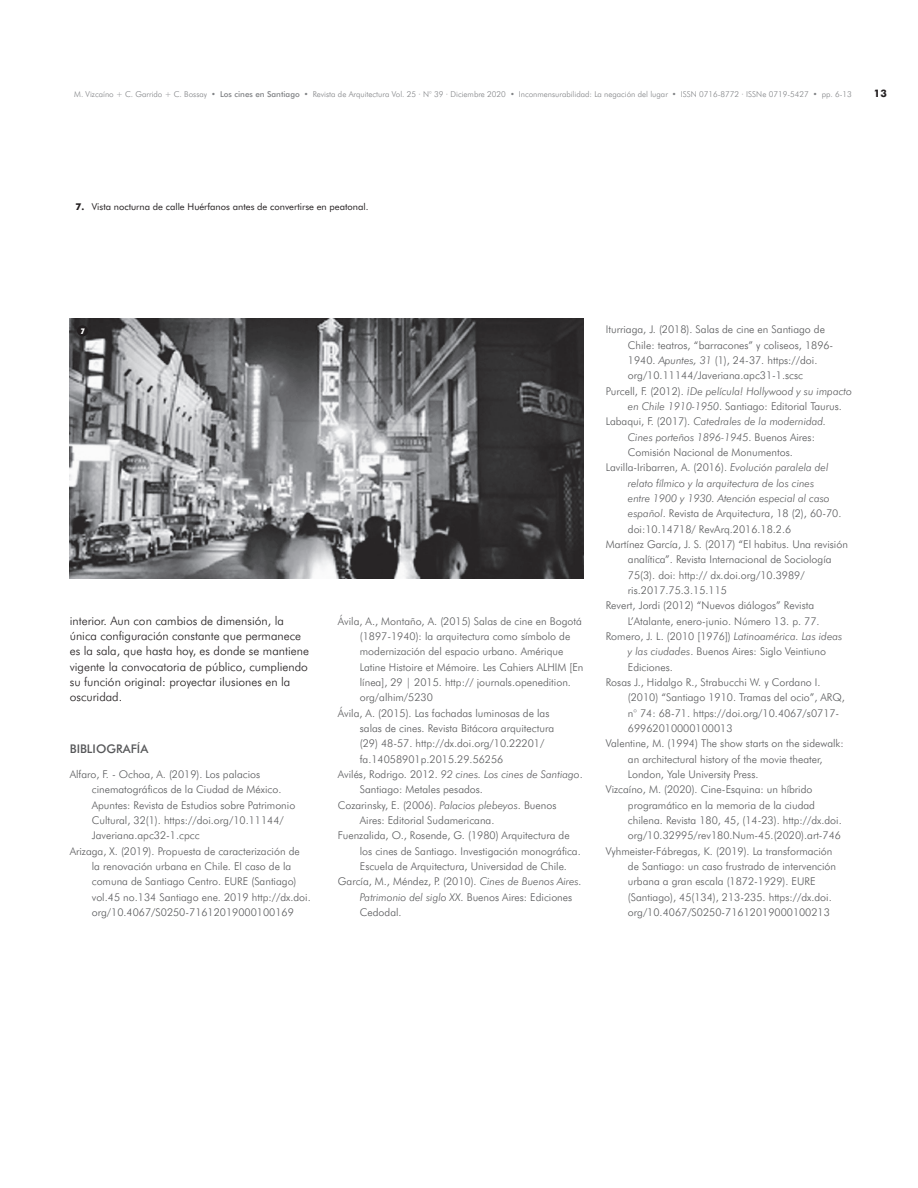
<style>
.page{position:relative;width:918px;height:1188px;background:#fff}
.page>*{position:absolute;margin:0;border:0;box-sizing:border-box;transform-origin:0 0}
.t1{font:300 12px/15.3px "Futura BT";color:#231f20}
.t2{font:500 12px "Futura BT";color:#57585a}
.t3{font:300 10.65px "Futura BT";color:#57585a}
.t4{font:italic 300 10.65px "Futura BT";color:#57585a}
.t5{font:700 10.35px "Futura BT";color:#231f20}
.t6{font:9.45px "Futura BT";color:#231f20}
.t7{font:300 8.1px "Futura BT";color:#808285}
.t8{font:900 condensed 7.8px "Futura BT";color:#fff}
.s1{font-weight:500}
.s2{font-weight:700}
.s3{font-style:normal}
.s4{font-style:italic}
</style>
<div class="page">
<img style="left:70px;top:318px;width:514px;height:261px">
<div style="left:77px;top:325px;width:11px;height:11px;background:#231f20;border-radius:50%"></div>
<p class="t7" style="left:74px;top:91px;width:779px">M. Vizcaíno + C. Garrido + C. Bossay • <span class="s1">Los cines en Santiago</span> • Revista de Arquitectura Vol. 25 · N° 39 · Diciembre 2020 • Inconmensurabilidad: La negación del lugar • ISSN 0716-8772 · ISSNe 0719-5427 • pp. 6-13</p>
<p class="t5" style="left:874px;top:87px;width:14px">13</p>
<p class="t6" style="left:76px;top:203px;width:294px"><span class="s2">7.</span> Vista nocturna de calle Huérfanos antes de convertirse en peatonal.</p>
<p class="t8" style="left:81px;top:327px;width:5px">7</p>
<p class="t1" style="left:70px;top:614px;width:241px">interior. Aun con cambios de dimensión, la única configuración constante que permanece es la sala, que hasta hoy, es donde se mantiene vigente la convocatoria de público, cumpliendo su función original: proyectar ilusiones en la oscuridad.</p>
<p class="t2" style="left:70px;top:743px;width:80px">BIBLIOGRAFÍA</p>
<p class="t3" style="left:70px;top:770px;width:192px">Alfaro, F. - Ochoa, A. (2019). Los palacios</p>
<p class="t3" style="left:92px;top:785px;width:191px">cinematográficos de la Ciudad de México.</p>
<p class="t3" style="left:92px;top:800px;width:205px">Apuntes: Revista de Estudios sobre Patrimonio</p>
<p class="t3" style="left:92px;top:816px;width:194px">Cultural, 32(1). https://doi.org/10.11144/</p>
<p class="t3" style="left:92px;top:831px;width:109px">Javeriana.apc32-1.cpcc</p>
<p class="t3" style="left:70px;top:846px;width:232px">Arizaga, X. (2019). Propuesta de caracterización de</p>
<p class="t3" style="left:92px;top:862px;width:201px">la renovación urbana en Chile. El caso de la</p>
<p class="t3" style="left:92px;top:877px;width:206px">comuna de Santiago Centro. EURE (Santiago)</p>
<p class="t3" style="left:92px;top:892px;width:220px">vol.45 no.134 Santiago ene. 2019 http://dx.doi.</p>
<p class="t3" style="left:92px;top:908px;width:204px">org/10.4067/S0250-71612019000100169</p>
<p class="t3" style="left:338px;top:616px;width:246px">Ávila, A., Montaño, A. (2015) Salas de cine en Bogotá</p>
<p class="t3" style="left:360px;top:632px;width:212px">(1897-1940): la arquitectura como símbolo de</p>
<p class="t3" style="left:360px;top:647px;width:205px">modernización del espacio urbano. Amérique</p>
<p class="t3" style="left:360px;top:662px;width:225px">Latine Histoire et Mémoire. Les Cahiers ALHIM [En</p>
<p class="t3" style="left:360px;top:678px;width:213px">línea], 29 | 2015. http:// journals.openedition.</p>
<p class="t3" style="left:360px;top:693px;width:75px">org/alhim/5230</p>
<p class="t3" style="left:338px;top:708px;width:213px">Ávila, A. (2015). Las fachadas luminosas de las</p>
<p class="t3" style="left:360px;top:724px;width:196px">salas de cines. Revista Bitácora arquitectura</p>
<p class="t3" style="left:360px;top:739px;width:186px">(29) 48-57. http://dx.doi.org/10.22201/</p>
<p class="t3" style="left:360px;top:754px;width:145px">fa.14058901p.2015.29.56256</p>
<p class="t4" style="left:338px;top:770px;width:246px"><span class="s3">Avilés, Rodrigo. 2012.</span> 92 cines. Los cines de Santiago<span class="s3">.</span></p>
<p class="t3" style="left:360px;top:785px;width:125px">Santiago: Metales pesados.</p>
<p class="t3" style="left:338px;top:800px;width:220px">Cozarinsky, E. (2006). <span class="s4">Palacios plebeyos</span>. Buenos</p>
<p class="t3" style="left:360px;top:816px;width:136px">Aires: Editorial Sudamericana.</p>
<p class="t3" style="left:338px;top:831px;width:233px">Fuenzalida, O., Rosende, G. (1980) Arquitectura de</p>
<p class="t3" style="left:360px;top:846px;width:222px">los cines de Santiago. Investigación monográfica.</p>
<p class="t3" style="left:360px;top:862px;width:209px">Escuela de Arquitectura, Universidad de Chile.</p>
<p class="t3" style="left:338px;top:877px;width:245px">García, M., Méndez, P. (2010). <span class="s4">Cines de Buenos Aires.</span></p>
<p class="t3" style="left:360px;top:892px;width:214px"><span class="s4">Patrimonio del siglo XX</span>. Buenos Aires: Ediciones</p>
<p class="t3" style="left:360px;top:908px;width:43px">Cedodal.</p>
<p class="t3" style="left:606px;top:325px;width:221px">Iturriaga, J. (2018). Salas de cine en Santiago de</p>
<p class="t3" style="left:628px;top:340px;width:207px">Chile: teatros, “barracones” y coliseos, 1896-</p>
<p class="t3" style="left:628px;top:356px;width:191px">1940. <span class="s4">Apuntes, 31</span> (1), 24-37. https://doi.</p>
<p class="t3" style="left:628px;top:371px;width:177px">org/10.11144/Javeriana.apc31-1.scsc</p>
<p class="t4" style="left:606px;top:386px;width:248px"><span class="s3">Purcell, F. (2012).</span> ¡De película! Hollywood y su impacto</p>
<p class="t3" style="left:628px;top:402px;width:216px"><span class="s4">en Chile 1910-1950</span>. Santiago: Editorial Taurus.</p>
<p class="t4" style="left:606px;top:417px;width:222px"><span class="s3">Labaqui, F. (2017).</span> Catedrales de la modernidad.</p>
<p class="t4" style="left:628px;top:432px;width:189px">Cines porteños 1896-1945<span class="s3">. Buenos Aires:</span></p>
<p class="t3" style="left:628px;top:448px;width:166px">Comisión Nacional de Monumentos.</p>
<p class="t3" style="left:606px;top:463px;width:224px">Lavilla-Iribarren, A. (2016). <span class="s4">Evolución paralela del</span></p>
<p class="t4" style="left:628px;top:478px;width:188px">relato fílmico y la arquitectura de los cines</p>
<p class="t4" style="left:628px;top:494px;width:203px">entre 1900 y 1930. Atención especial al caso</p>
<p class="t3" style="left:628px;top:509px;width:215px"><span class="s4">español</span>. Revista de Arquitectura, 18 (2), 60-70.</p>
<p class="t3" style="left:628px;top:524px;width:165px">doi:10.14718/ RevArq.2016.18.2.6</p>
<p class="t3" style="left:606px;top:540px;width:244px">Martínez García, J. S. (2017) “El habitus. Una revisión</p>
<p class="t3" style="left:628px;top:555px;width:205px">analítica”. Revista Internacional de Sociología</p>
<p class="t3" style="left:628px;top:570px;width:178px">75(3). doi: http:// dx.doi.org/10.3989/</p>
<p class="t3" style="left:628px;top:586px;width:101px">ris.2017.75.3.15.115</p>
<p class="t3" style="left:606px;top:601px;width:210px">Revert, Jordi (2012) “Nuevos diálogos” Revista</p>
<p class="t3" style="left:628px;top:616px;width:193px">L’Atalante, enero-junio. Número 13. p. 77.</p>
<p class="t3" style="left:606px;top:632px;width:238px">Romero, J. L. (2010 [1976]) <span class="s4">Latinoamérica. Las ideas</span></p>
<p class="t3" style="left:628px;top:647px;width:200px"><span class="s4">y las ciudades</span>. Buenos Aires: Siglo Veintiuno</p>
<p class="t3" style="left:628px;top:662px;width:47px">Ediciones.</p>
<p class="t3" style="left:606px;top:678px;width:216px">Rosas J., Hidalgo R., Strabucchi W. y Cordano I.</p>
<p class="t3" style="left:628px;top:693px;width:219px">(2010) “Santiago 1910. Tramas del ocio”, ARQ,</p>
<p class="t3" style="left:628px;top:708px;width:213px">n° 74: 68-71. https://doi.org/10.4067/s0717-</p>
<p class="t3" style="left:628px;top:724px;width:106px">69962010000100013</p>
<p class="t3" style="left:606px;top:739px;width:239px">Valentine, M. (1994) The show starts on the sidewalk:</p>
<p class="t3" style="left:628px;top:754px;width:196px">an architectural history of the movie theater,</p>
<p class="t3" style="left:628px;top:770px;width:132px">London, Yale University Press.</p>
<p class="t3" style="left:606px;top:785px;width:208px">Vizcaíno, M. (2020). Cine-Esquina: un híbrido</p>
<p class="t3" style="left:628px;top:800px;width:189px">programático en la memoria de la ciudad</p>
<p class="t3" style="left:628px;top:816px;width:215px">chilena. Revista 180, 45, (14-23). http://dx.doi.</p>
<p class="t3" style="left:628px;top:831px;width:215px">org/10.32995/rev180.Num-45.(2020).art-746</p>
<p class="t3" style="left:606px;top:846px;width:228px">Vyhmeister-Fábregas, K. (2019). La transformación</p>
<p class="t3" style="left:628px;top:862px;width:210px">de Santiago: un caso frustrado de intervención</p>
<p class="t3" style="left:628px;top:877px;width:189px">urbana a gran escala (1872-1929). EURE</p>
<p class="t3" style="left:628px;top:892px;width:205px">(Santiago), 45(134), 213-235. https://dx.doi.</p>
<p class="t3" style="left:628px;top:908px;width:204px">org/10.4067/S0250-71612019000100213</p>
</div>
